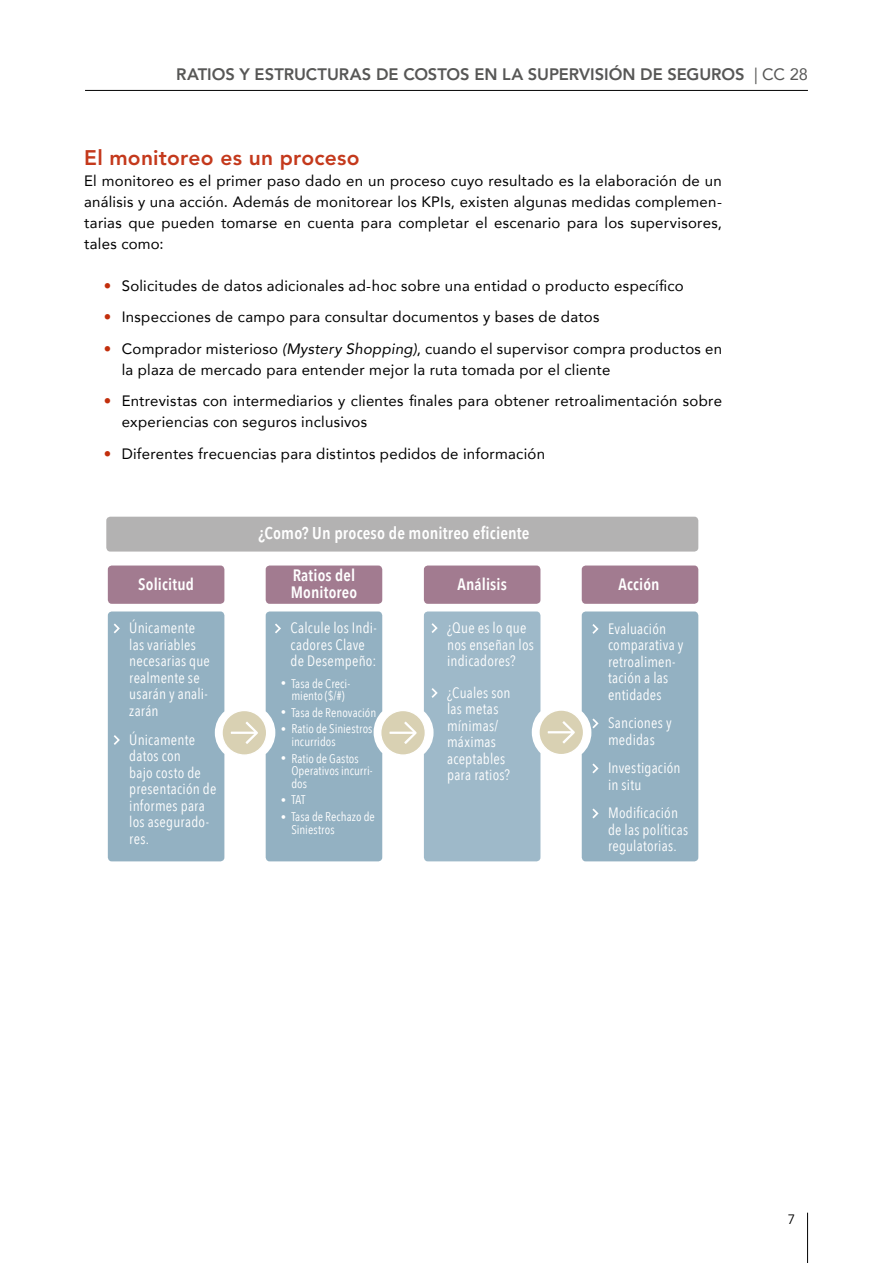
<style>
.page{position:relative;width:893px;height:1263px;background:#fff}
.page>*{position:absolute;margin:0;border:0;box-sizing:border-box;transform-origin:0 0}
.t1{font:800 21px "Avenir";letter-spacing:.01em;color:#c4391c}
.t2{font:600 17.1px "Avenir Next Condensed";letter-spacing:.01em;color:#fff}
.t3{font:800 16.5px "Avenir";letter-spacing:-.005em;color:#575756}
.t4{font:600 16.5px/16.5px "Avenir Next Condensed";letter-spacing:.01em;color:#fff}
.t5{font:15px/21px "Avenir";letter-spacing:.02em;color:#000}
.t6{font:15px/16.5px "Avenir Next Condensed";letter-spacing:.015em;color:#fff}
.t7{font:13.5px "Avenir";color:#000}
.t8{font:12.6px/12.6px "Avenir Next Condensed";letter-spacing:.005em;color:#fff}
.s1{font-weight:400}
.s2{color:#c22e0c}
.s3{font-style:italic}
.s4{font-family:"Minion Pro";font-size:13.95px}
</style>
<div class="page">
<hr style="left:807px;top:1213px;width:1px;height:50px;background:#000">
<hr style="left:85px;top:90px;width:723px;height:1px;background:#000">
<div style="left:539px;top:710px;width:45px;height:45px;background:#d9d1b3;border-radius:50%"></div>
<div style="left:538px;top:709px;width:46px;height:46px;border:1px solid #fff;border-radius:50%"></div>
<svg style="left:548px;top:721px;width:27px;height:22px"></svg>
<div style="left:222px;top:710px;width:45px;height:45px;background:#d9d1b3;border-radius:50%"></div>
<div style="left:221px;top:710px;width:46px;height:46px;border:1px solid #fff;border-radius:50%"></div>
<svg style="left:231px;top:722px;width:27px;height:22px"></svg>
<div style="left:381px;top:710px;width:44px;height:45px;background:#d9d1b3;border-radius:50%"></div>
<div style="left:380px;top:710px;width:46px;height:46px;border:1px solid #fff;border-radius:50%"></div>
<svg style="left:389px;top:722px;width:28px;height:22px"></svg>
<div style="left:108px;top:565px;width:116px;height:39px;background:#a27b90;border-radius:4px"></div>
<div style="left:106px;top:517px;width:592px;height:35px;background:#b3b2b2;border-radius:4px"></div>
<div style="left:424px;top:565px;width:116px;height:39px;background:#a27b90;border-radius:4px"></div>
<div style="left:266px;top:565px;width:116px;height:39px;background:#a27b90;border-radius:4px"></div>
<div style="left:582px;top:565px;width:116px;height:39px;background:#a27b90;border-radius:4px"></div>
<div style="left:108px;top:611px;width:116px;height:250px;background:#93b1c2"></div>
<div style="left:266px;top:611px;width:116px;height:250px;background:#93b1c2"></div>
<div style="left:424px;top:611px;width:116px;height:250px;background:#9eb9c9"></div>
<div style="left:582px;top:611px;width:116px;height:250px;background:#93b1c2"></div>
<p class="t3" style="left:176px;top:65px;width:633px">RATIOS Y ESTRUCTURAS DE COSTOS EN LA SUPERVISIÓN DE SEGUROS <span class="s1">| CC 28</span></p>
<h1 class="t1" style="left:84px;top:145px;width:277px">El monitoreo es un proceso</h1>
<p class="t5" style="left:84px;top:170px;width:639px;text-align:justify">El monitoreo es el primer paso dado en un proceso cuyo resultado es la elaboración de un análisis y una acción. Además de monitorear los KPIs, existen algunas medidas complemen&shy;tarias que pueden tomarse en cuenta para completar el escenario para los supervisores, tales como:</p>
<p class="t5" style="left:104px;top:275px;width:581px"><span class="s2">•</span> Solicitudes de datos adicionales ad-hoc sobre una entidad o producto específico</p>
<p class="t5" style="left:104px;top:306px;width:497px"><span class="s2">•</span> Inspecciones de campo para consultar documentos y bases de datos</p>
<p class="t5" style="left:122px;top:338px;width:602px;text-indent:-18px"><span class="s2">•</span> Comprador misterioso <span class="s3">(Mystery Shopping)</span>, cuando el supervisor compra productos en la plaza de mercado para entender mejor la ruta tomada por el cliente</p>
<p class="t5" style="left:122px;top:390px;width:602px;text-indent:-18px"><span class="s2">•</span> Entrevistas con intermediarios y clientes finales para obtener retroalimentación sobre experiencias con seguros inclusivos</p>
<p class="t5" style="left:104px;top:443px;width:443px"><span class="s2">•</span> Diferentes frecuencias para distintos pedidos de información</p>
<p class="t2" style="left:258px;top:518px;width:273px">¿Como? Un proceso de monitreo eficiente</p>
<p class="t4" style="left:291px;top:567px;width:68px">Ratios del<br>Monitoreo</p>
<p class="t4" style="left:618px;top:575px;width:42px">Acción</p>
<p class="t4" style="left:138px;top:575px;width:57px">Solicitud</p>
<p class="t4" style="left:457px;top:575px;width:51px">Análisis</p>
<p class="t6" style="left:129px;top:619px;width:82px">Únicamente las variables necesarias que realmente se usarán y anali&shy;zarán</p>
<p class="t6" style="left:129px;top:731px;width:89px">Únicamente datos con<br>bajo costo de presentación de informes para los asegurado&shy;res.</p>
<p class="t6" style="left:291px;top:619px;width:88px">Calcule los Indi&shy;cadores Clave de Desempeño:</p>
<p class="t8" style="left:281px;top:676px;width:71px;text-align:center"><span class="s4">•</span> Tasa de Creci&shy;miento ($/#)</p>
<p class="t8" style="left:281px;top:705px;width:97px"><span class="s4">•</span> Tasa de Renovación</p>
<p class="t8" style="left:291px;top:722px;width:83px;text-indent:-10px"><span class="s4">•</span> Ratio de Siniestros incurridos</p>
<p class="t8" style="left:291px;top:751px;width:83px;text-indent:-10px"><span class="s4">•</span> Ratio de Gastos<br>Operativos incurri&shy;dos</p>
<p class="t8" style="left:281px;top:793px;width:26px"><span class="s4">•</span> TAT</p>
<p class="t8" style="left:291px;top:810px;width:85px;text-indent:-10px"><span class="s4">•</span> Tasa de Rechazo de<br>Siniestros</p>
<p class="t6" style="left:447px;top:619px;width:88px">¿Que es lo que nos enseñan los indicadores?</p>
<p class="t6" style="left:447px;top:684px;width:65px">¿Cuales son las metas mínimas/ máximas aceptables para ratios?</p>
<p class="t6" style="left:608px;top:620px;width:77px">Evaluación comparativa y retroalimen&shy;tación a las entidades</p>
<p class="t6" style="left:608px;top:714px;width:65px">Sanciones y medidas</p>
<p class="t6" style="left:608px;top:759px;width:74px">Investigación in situ</p>
<p class="t6" style="left:608px;top:804px;width:82px">Modificación de las políticas regulatorias.</p>
<p class="t7" style="left:788px;top:1211px;width:9px">7</p>
</div>
